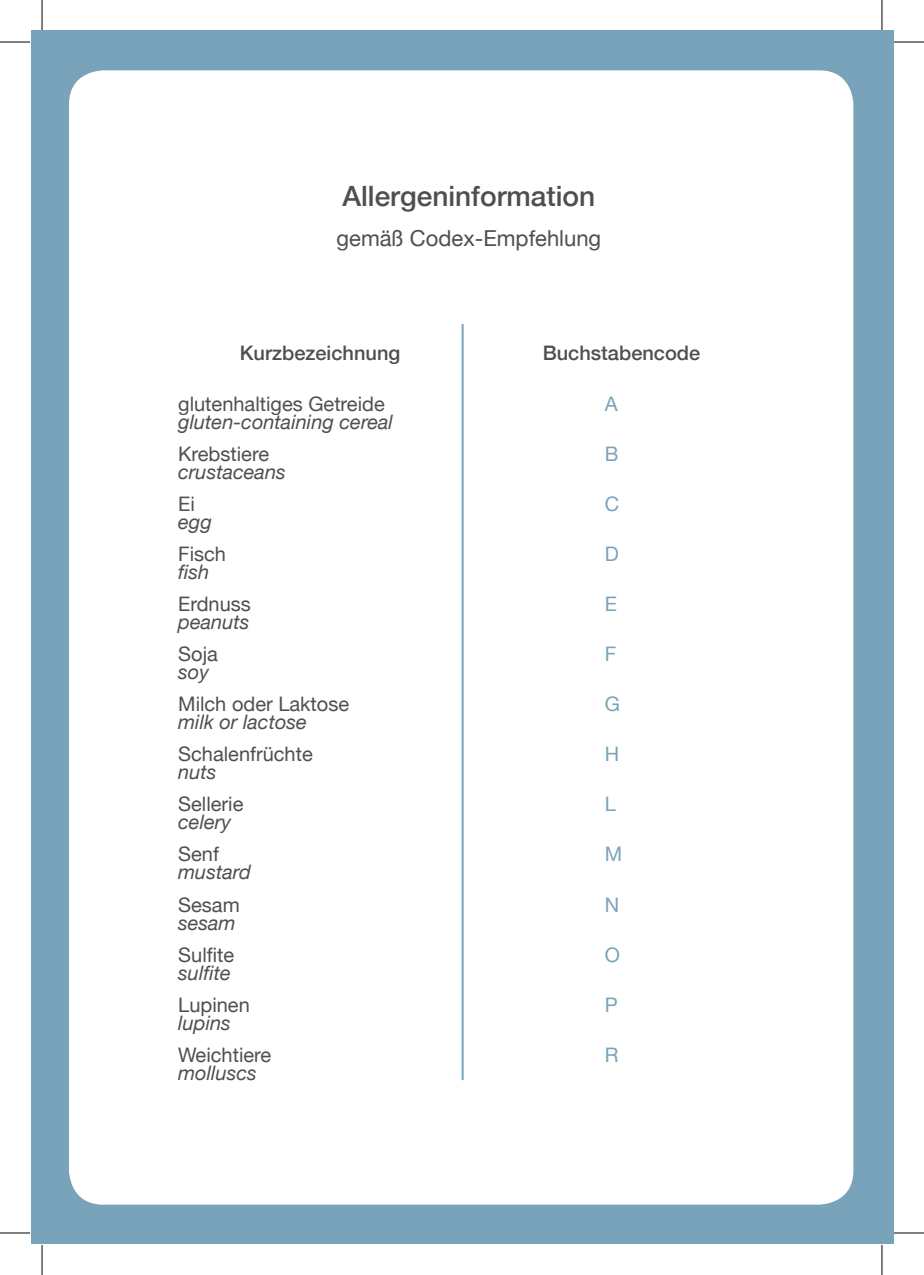
<style>
.page{position:relative;width:924px;height:1275px;background:#fff}
.page>*{position:absolute;margin:0;border:0;box-sizing:border-box;transform-origin:0 0}
.t1{font:500 28px "Helvetica Neue";color:#4e4f50}
.t2{font:22px "Helvetica Neue";color:#4e4f50}
.t3{font:20px "Helvetica Neue";color:#4e4f50}
.t4{font:italic 20px "Helvetica Neue";color:#4e4f50}
.t5{font:500 20px "Helvetica Neue";color:#4e4f50}
.t6{font:20px "Helvetica Neue";color:#78a3ba}
</style>
<div class="page">
<div style="left:31px;top:31px;width:861px;height:1213px;background:#78a3ba"></div>
<div style="left:69px;top:70px;width:784px;height:1134px;background:#fff;border-radius:34px"></div>
<hr style="left:461px;top:324px;width:2px;height:756px;background:#78a3ba">
<hr style="left:0;top:42px;width:30px;height:1px;background:#000">
<hr style="left:893px;top:42px;width:30px;height:1px;background:#000">
<hr style="left:0;top:1232px;width:30px;height:1px;background:#000">
<hr style="left:893px;top:1232px;width:30px;height:1px;background:#000">
<hr style="left:42px;top:0;width:1px;height:30px;background:#000">
<hr style="left:42px;top:1245px;width:1px;height:30px;background:#000">
<hr style="left:881px;top:0;width:1px;height:30px;background:#000">
<hr style="left:881px;top:1245px;width:1px;height:30px;background:#000">
<h1 class="t1" style="left:342px;top:173px;width:254px">Allergeninformation</h1>
<p class="t2" style="left:336px;top:222px;width:266px">gemäß Codex-Empfehlung</p>
<p class="t5" style="left:240px;top:336px;width:162px">Kurzbezeichnung</p>
<p class="t5" style="left:542px;top:336px;width:159px">Buchstabencode</p>
<p class="t3" style="left:178px;top:390px;width:208px">glutenhaltiges Getreide</p>
<p class="t6" style="left:604px;top:390px;width:14px">A</p>
<p class="t4" style="left:178px;top:408px;width:216px">gluten-containing cereal</p>
<p class="t3" style="left:178px;top:440px;width:92px">Krebstiere</p>
<p class="t6" style="left:604px;top:440px;width:15px">B</p>
<p class="t4" style="left:178px;top:458px;width:109px">crustaceans</p>
<p class="t3" style="left:178px;top:490px;width:18px">Ei</p>
<p class="t6" style="left:604px;top:490px;width:16px">C</p>
<p class="t4" style="left:178px;top:508px;width:35px">egg</p>
<p class="t3" style="left:178px;top:540px;width:49px">Fisch</p>
<p class="t6" style="left:604px;top:540px;width:16px">D</p>
<p class="t4" style="left:178px;top:558px;width:33px">fish</p>
<p class="t3" style="left:178px;top:590px;width:74px">Erdnuss</p>
<p class="t6" style="left:604px;top:590px;width:14px">E</p>
<p class="t4" style="left:178px;top:608px;width:73px">peanuts</p>
<p class="t3" style="left:178px;top:640px;width:41px">Soja</p>
<p class="t6" style="left:604px;top:640px;width:13px">F</p>
<p class="t4" style="left:178px;top:658px;width:32px">soy</p>
<p class="t3" style="left:178px;top:690px;width:172px">Milch oder Laktose</p>
<p class="t6" style="left:604px;top:690px;width:17px">G</p>
<p class="t4" style="left:178px;top:708px;width:130px">milk or lactose</p>
<p class="t3" style="left:178px;top:740px;width:136px">Schalenfrüchte</p>
<p class="t6" style="left:604px;top:740px;width:16px">H</p>
<p class="t4" style="left:178px;top:758px;width:40px">nuts</p>
<p class="t3" style="left:178px;top:790px;width:67px">Sellerie</p>
<p class="t6" style="left:604px;top:790px;width:13px">L</p>
<p class="t4" style="left:178px;top:808px;width:54px">celery</p>
<p class="t3" style="left:178px;top:840px;width:42px">Senf</p>
<p class="t6" style="left:604px;top:840px;width:19px">M</p>
<p class="t4" style="left:178px;top:858px;width:74px">mustard</p>
<p class="t3" style="left:178px;top:890px;width:63px">Sesam</p>
<p class="t6" style="left:604px;top:890px;width:16px">N</p>
<p class="t4" style="left:178px;top:908px;width:59px">sesam</p>
<p class="t3" style="left:178px;top:940px;width:57px">Sulfite</p>
<p class="t6" style="left:604px;top:940px;width:17px">O</p>
<p class="t4" style="left:178px;top:958px;width:54px">sulfite</p>
<p class="t3" style="left:178px;top:990px;width:73px">Lupinen</p>
<p class="t6" style="left:604px;top:990px;width:14px">P</p>
<p class="t4" style="left:178px;top:1008px;width:54px">lupins</p>
<p class="t3" style="left:178px;top:1040px;width:94px">Weichtiere</p>
<p class="t6" style="left:604px;top:1040px;width:15px">R</p>
<p class="t4" style="left:178px;top:1058px;width:80px">molluscs</p>
</div>
